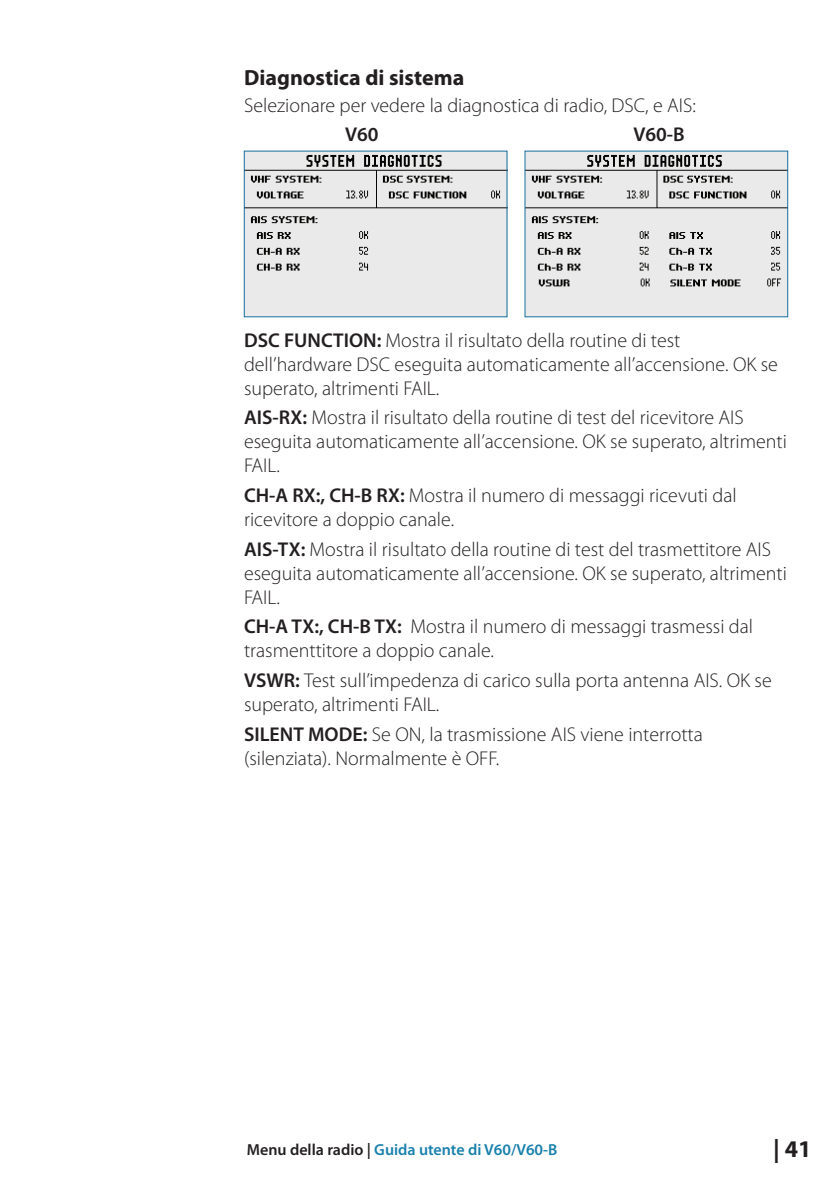
<style>
.page{position:relative;width:840px;height:1191px;background:#fff}
.page>*{position:absolute;margin:0;border:0;box-sizing:border-box;transform-origin:0 0}
.t1{font:700 24px "Myriad Pro";color:#231f20}
.t2{font:700 22px "Myriad Pro";color:#231f20}
.t3{font:300 20px/24px "Myriad Pro";color:#231f20}
.t4{font:600 20px "Myriad Pro";color:#231f20}
.t5{font:600 16px "Myriad Pro";color:#1980ac}
.s1{font-weight:600}
.s2{color:#231f20}
</style>
<div class="page">
<img style="left:246px;top:153px;width:259px;height:162px">
<img style="left:526px;top:153px;width:259px;height:162px">
<p class="t2" style="left:244px;top:63px;width:222px">Diagnostica di sistema</p>
<p class="t3" style="left:244px;top:93px;width:453px">Selezionare per vedere la diagnostica di radio, DSC, e AIS:</p>
<p class="t4" style="left:345px;top:122px;width:35px">V60</p>
<p class="t4" style="left:633px;top:122px;width:53px">V60-B</p>
<p class="t3" style="left:244px;top:328px;width:535px"><span class="s1">DSC FUNCTION:</span> Mostra il risultato della routine di test dell’hardware DSC eseguita automaticamente all’accensione. OK se superato, altrimenti FAIL.</p>
<p class="t3" style="left:244px;top:406px;width:544px"><span class="s1">AIS-RX:</span> Mostra il risultato della routine di test del ricevitore AIS eseguita automaticamente all’accensione. OK se superato, altrimenti<br>FAIL.</p>
<p class="t3" style="left:244px;top:484px;width:494px"><span class="s1">CH-A RX:, CH-B RX:</span> Mostra il numero di messaggi ricevuti dal ricevitore a doppio canale.</p>
<p class="t3" style="left:244px;top:537px;width:544px"><span class="s1">AIS-TX:</span> Mostra il risultato della routine di test del trasmettitore AIS eseguita automaticamente all’accensione. OK se superato, altrimenti<br>FAIL.</p>
<p class="t3" style="left:244px;top:615px;width:510px"><span class="s1">CH-A TX:, CH-B TX:</span> Mostra il numero di messaggi trasmessi dal trasmenttitore a doppio canale.</p>
<p class="t3" style="left:244px;top:669px;width:529px"><span class="s1">VSWR:</span> Test sull’impedenza di carico sulla porta antenna AIS. OK se superato, altrimenti FAIL.</p>
<p class="t3" style="left:244px;top:722px;width:460px"><span class="s1">SILENT MODE:</span> Se ON, la trasmissione AIS viene interrotta (silenziata). Normalmente è OFF.</p>
<p class="t5" style="left:247px;top:1139px;width:312px"><span class="s2">Menu della radio |</span> Guida utente di V60/V60-B</p>
<p class="t1" style="left:772px;top:1132px;width:40px">| 41</p>
</div>
